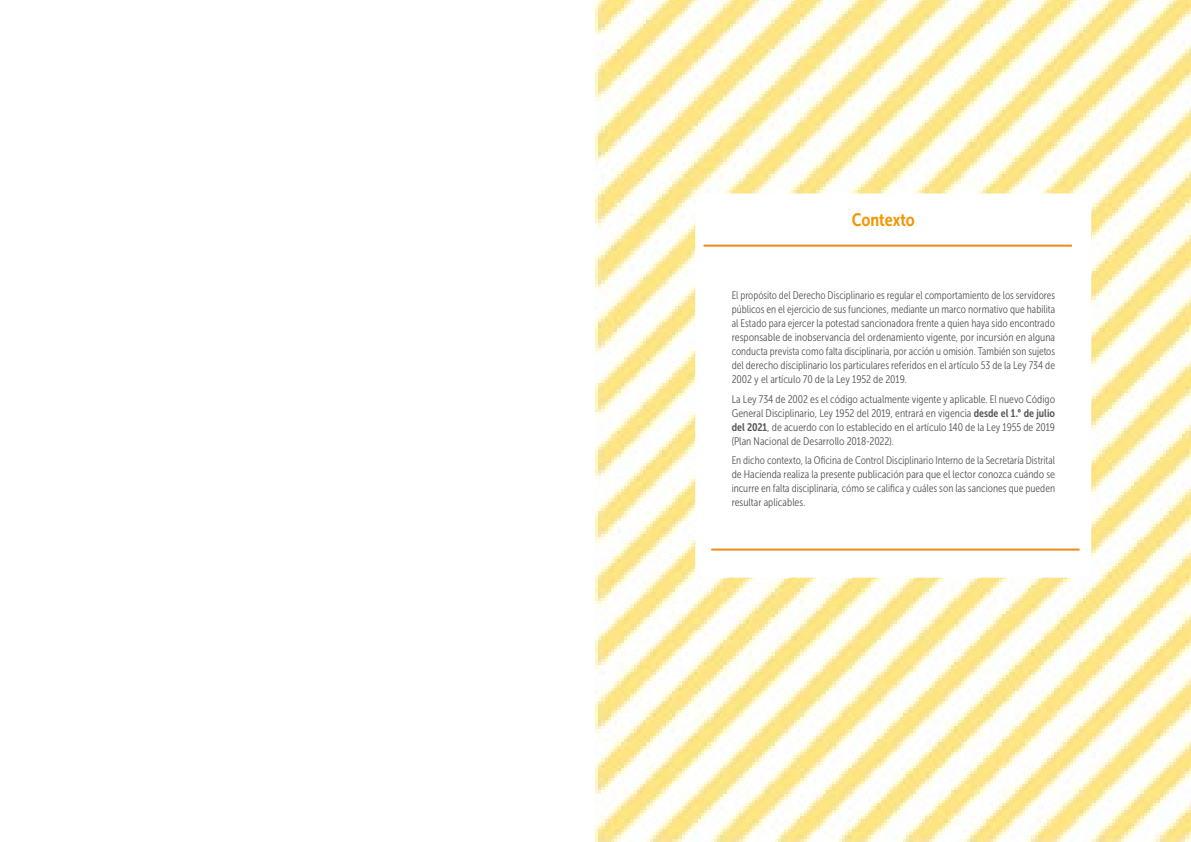
<style>
.page{position:relative;width:1191px;height:842px;background:#fff}
.page>*{position:absolute;margin:0;border:0;box-sizing:border-box;transform-origin:0 0}
.t1{font:18px "Museo Sans Cond 700";color:#f49600}
.t2{font:11px/14px "Museo Sans Cond 300";color:#575756;text-align:justify;scale:.95 1}
.t3{font:11px/14px "Museo Sans Cond 300";color:#575756;text-align:justify}
.t4{font:11px/14px "Museo Sans Cond 300";color:#575756;text-align:justify;scale:.96 1}
.s1{font-family:"Museo Sans Cond 700"}
</style>
<div class="page">
<img style="left:595px;top:0;width:596px;height:842px">
<div style="left:695px;top:193px;width:396px;height:385px;background:#fff;border-radius:12px"></div>
<hr style="left:703px;top:245px;width:368px;height:2px;background:#ea8a19">
<hr style="left:711px;top:549px;width:368px;height:2px;background:#ea8a19">
<h1 class="t1" style="left:852px;top:210px;width:64px">Contexto</h1>
<p class="t2" style="left:731px;top:288px;width:342px">El propósito del Derecho Disciplinario es regular el comportamiento de los servidores públicos en el ejercicio de sus funciones, mediante un marco normativo que habilita al Estado para ejercer la potestad sancionadora frente a quien haya sido encontrado responsable de inobservancia del ordenamiento vigente, por incursión en alguna conducta prevista como falta disciplinaria, por acción u omisión. También son sujetos del derecho disciplinario los particulares referidos en el artículo 53 de la Ley 734 de 2002 y el artículo 70 de la Ley 1952 de 2019.</p>
<p class="t3" style="left:731px;top:392px;width:325px">La Ley 734 de 2002 es el código actualmente vigente y aplicable. El nuevo Código General Disciplinario, Ley 1952 del 2019, entrará en vigencia <span class="s1">desde el 1.° de julio del 2021</span>, de acuerdo con lo establecido en el artículo 140 de la Ley 1955 de 2019 (Plan Nacional de Desarrollo 2018-2022).</p>
<p class="t4" style="left:731px;top:454px;width:338px">En dicho contexto, la Oficina de Control Disciplinario Interno de la Secretaría Distrital de Hacienda realiza la presente publicación para que el lector conozca cuándo se incurre en falta disciplinaria, cómo se califica y cuáles son las sanciones que pueden resultar aplicables.</p>
</div>
